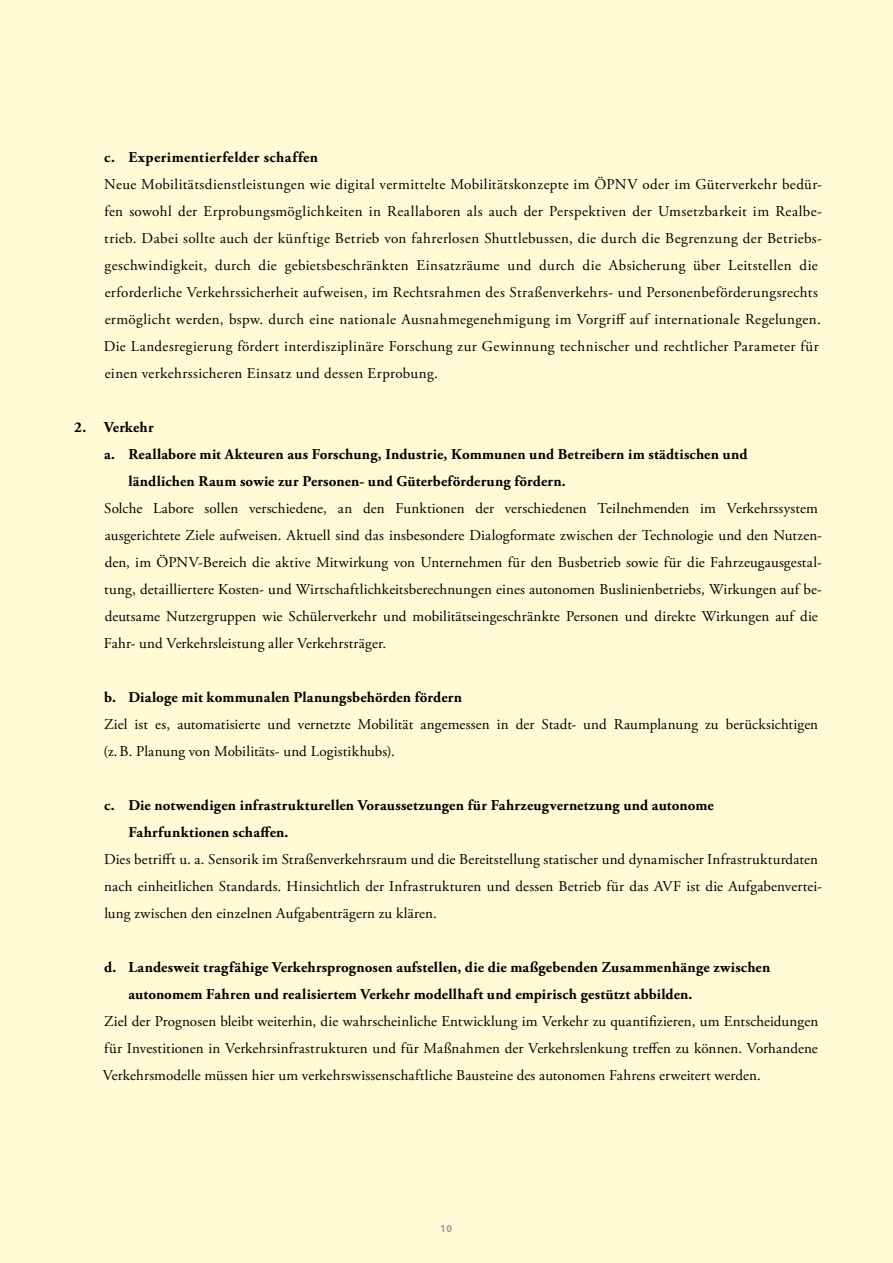
<style>
.page{position:relative;width:893px;height:1263px;background:#fff9d5}
.page>*{position:absolute;margin:0;border:0;box-sizing:border-box;transform-origin:0 0}
.t1{font:15px/27px "Adobe Garamond Pro";letter-spacing:.015em;color:#000}
.t2{font:700 15px/27px "Adobe Garamond Pro";letter-spacing:.01em;color:#000}
.t3{font:700 15px "Adobe Garamond Pro";letter-spacing:.03em;color:#000}
.t4{font:700 9.9px "Univers LT";color:#9d9d9c}
</style>
<div class="page">
<p class="t3" style="left:104px;top:149px;width:216px">c. Experimentierfelder schaffen</p>
<p class="t1" style="left:104px;top:171px;width:720px">Neue Mobilitätsdienstleistungen wie digital vermittelte Mobilitätskonzepte im ÖPNV oder im Güterverkehr bedür&shy;fen sowohl der Erprobungsmöglichkeiten in Reallaboren als auch der Perspektiven der Umsetzbarkeit im Realbe&shy;trieb. Dabei sollte auch der künftige Betrieb von fahrerlosen Shuttlebussen, die durch die Begrenzung der Betriebs&shy;geschwindigkeit, durch die gebietsbeschränkten Einsatzräume und durch die Absicherung über Leitstellen die erforderliche Verkehrssicherheit aufweisen, im Rechtsrahmen des Straßenverkehrs- und Personenbeförderungsrechts ermöglicht werden, bspw. durch eine nationale Ausnahmegenehmigung im Vorgriff auf internationale Regelungen.<br>Die Landesregierung fördert interdisziplinäre Forschung zur Gewinnung technischer und rechtlicher Parameter für einen verkehrssicheren Einsatz und dessen Erprobung.</p>
<p class="t2" style="left:74px;top:414px;width:81px">2. Verkehr</p>
<p class="t2" style="left:104px;top:441px;width:645px">a. Reallabore mit Akteuren aus Forschung, Industrie, Kommunen und Betreibern im städtischen und</p>
<p class="t2" style="left:128px;top:468px;width:439px">ländlichen Raum sowie zur Personen- und Güterbeförderung fördern.</p>
<p class="t1" style="left:104px;top:495px;width:720px">Solche Labore sollen verschiedene, an den Funktionen der verschiedenen Teilnehmenden im Verkehrssystem ausgerichtete Ziele aufweisen. Aktuell sind das insbesondere Dialogformate zwischen der Technologie und den Nutzen&shy;den, im ÖPNV-Bereich die aktive Mitwirkung von Unternehmen für den Busbetrieb sowie für die Fahrzeugausgestal&shy;tung, detailliertere Kosten- und Wirtschaftlichkeitsberechnungen eines autonomen Buslinienbetriebs, Wirkungen auf be&shy;deutsame Nutzergruppen wie Schülerverkehr und mobilitätseingeschränkte Personen und direkte Wirkungen auf die Fahr- und Verkehrsleistung aller Verkehrsträger.</p>
<p class="t2" style="left:104px;top:684px;width:359px">b. Dialoge mit kommunalen Planungsbehörden fördern</p>
<p class="t1" style="left:104px;top:711px;width:716px">Ziel ist es, automatisierte und vernetzte Mobilität angemessen in der Stadt- und Raumplanung zu berücksichtigen (z.B. Planung von Mobilitäts- und Logistikhubs).</p>
<p class="t2" style="left:128px;top:792px;width:587px;text-indent:-24px">c. Die notwendigen infrastrukturellen Voraussetzungen für Fahrzeugvernetzung und autonome<br>Fahrfunktionen schaffen.</p>
<p class="t1" style="left:104px;top:846px;width:719px">Dies betrifft u. a. Sensorik im Straßenverkehrsraum und die Bereitstellung statischer und dynamischer Infrastrukturdaten nach einheitlichen Standards. Hinsichtlich der Infrastrukturen und dessen Betrieb für das AVF ist die Aufgabenvertei&shy;lung zwischen den einzelnen Aufgabenträgern zu klären.</p>
<p class="t2" style="left:128px;top:954px;width:643px;text-indent:-24px">d. Landesweit tragfähige Verkehrsprognosen aufstellen, die die maßgebenden Zusammenhänge zwischen autonomem Fahren und realisiertem Verkehr modellhaft und empirisch gestützt abbilden.</p>
<p class="t1" style="left:103px;top:1008px;width:717px;text-align:justify">Ziel der Prognosen bleibt weiterhin, die wahrscheinliche Entwicklung im Verkehr zu quantifizieren, um Entscheidungen für Investitionen in Verkehrsinfrastrukturen und für Maßnahmen der Verkehrslenkung treffen zu können. Vorhandene Verkehrsmodelle müssen hier um verkehrswissenschaftliche Bausteine des autonomen Fahrens erweitert werden.</p>
<p class="t4" style="left:440px;top:1223px;width:14px">10</p>
</div>
